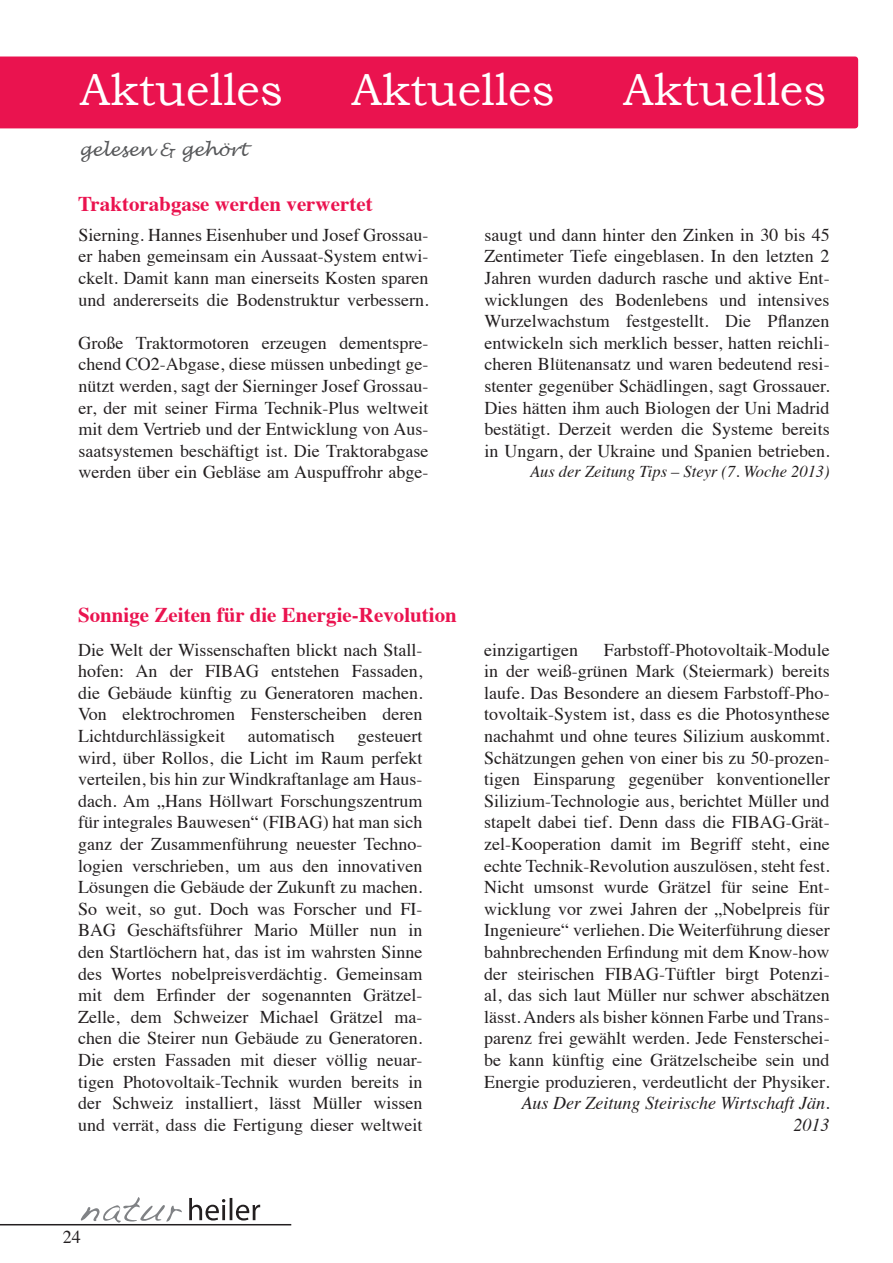
<style>
.page{position:relative;width:893px;height:1263px;background:#fff}
.page>*{position:absolute;margin:0;border:0;box-sizing:border-box;transform-origin:0 0}
.t1{font:45px "Bookman Old Style";color:#fff}
.t2{font:700 21px "Times";color:#ea134f}
.t3{font:18px/21.6px "Times";color:#231f20;text-align:justify}
.t4{font:italic 18px/21.6px "Times";color:#231f20;text-align:right}
.t5{font:italic 18px "Lucida Handwriting";color:#57585a}
.t6{font:italic 16.5px "Times";color:#231f20}
.s1{font-style:italic}
</style>
<div class="page">
<hr style="left:0;top:1224px;width:291px;height:1px;background:#231f20">
<svg style="left:81px;top:1197px;width:101px;height:25px"></svg>
<svg style="left:189px;top:1198px;width:71px;height:22px"></svg>
<div style="left:0;top:57px;width:858px;height:71px;background:#ea134f"></div>
<p class="t1" style="left:80px;top:63px;width:205px">Aktuelles</p>
<p class="t1" style="left:352px;top:63px;width:205px">Aktuelles</p>
<p class="t1" style="left:623px;top:63px;width:205px">Aktuelles</p>
<p class="t5" style="left:79px;top:138px;width:170px">gelesen &amp; gehört</p>
<p class="t2" style="left:78px;top:184px;width:296px">Traktorabgase werden verwertet</p>
<p class="t3" style="left:78px;top:222px;width:352px">Sierning. Hannes Eisenhuber und Josef Grossau&shy;er haben gemeinsam ein Aussaat-System entwi&shy;ckelt. Damit kann man einerseits Kosten sparen und andererseits die Bodenstruktur verbessern.</p>
<p class="t3" style="left:78px;top:330px;width:352px">Große Traktormotoren erzeugen dementspre&shy;chend CO2-Abgase, diese müssen unbedingt ge&shy;nützt werden, sagt der Sierninger Josef Grossau&shy;er, der mit seiner Firma Technik-Plus weltweit mit dem Vertrieb und der Entwicklung von Aus&shy;saatsystemen beschäftigt ist. Die Traktorabgase werden über ein Gebläse am Auspuffrohr abge-</p>
<p class="t3" style="left:485px;top:222px;width:347px">saugt und dann hinter den Zinken in 30 bis 45<br>Zentimeter Tiefe eingeblasen. In den letzten 2<br>Jahren wurden dadurch rasche und aktive Ent&shy;wicklungen des Bodenlebens und intensives Wurzelwachstum festgestellt. Die Pflanzen entwickeln sich merklich besser, hatten reichli&shy;cheren Blütenansatz und waren bedeutend resi&shy;stenter gegenüber Schädlingen, sagt Grossauer.<br>Dies hätten ihm auch Biologen der Uni Madrid bestätigt. Derzeit werden die Systeme bereits in Ungarn, der Ukraine und Spanien betrieben.</p>
<p class="t6" style="left:530px;top:457px;width:301px">Aus der Zeitung Tips – Steyr (7. Woche 2013)</p>
<p class="t2" style="left:78px;top:595px;width:380px">Sonnige Zeiten für die Energie-Revolution</p>
<p class="t3" style="left:78px;top:637px;width:346px">Die Welt der Wissenschaften blickt nach Stall&shy;hofen: An der FIBAG entstehen Fassaden, die Gebäude künftig zu Generatoren machen.</p>
<p class="t3" style="left:78px;top:702px;width:346px">Von elektrochromen Fensterscheiben deren<br>Lichtdurchlässigkeit</p>
<p class="t3" style="left:248px;top:724px;width:88px">automatisch</p>
<p class="t3" style="left:78px;top:724px;width:346px;text-indent:279px">gesteuert wird, über Rollos, die Licht im Raum perfekt verteilen, bis hin zur Windkraftanlage am Haus&shy;dach. Am „Hans Höllwart Forschungszentrum für integrales Bauwesen“ (FIBAG) hat man sich ganz der Zusammenführung neuester Techno&shy;logien verschrieben, um aus den innovativen Lösungen die Gebäude der Zukunft zu machen.</p>
<p class="t3" style="left:78px;top:896px;width:346px">So weit, so gut. Doch was Forscher und FI-BAG Geschäftsführer Mario Müller nun in den Startlöchern hat, das ist im wahrsten Sinne des Wortes nobelpreisverdächtig. Gemeinsam mit dem Erfinder der sogenannten Grätzel-Zelle, dem Schweizer Michael Grätzel ma&shy;chen die Steirer nun Gebäude zu Generatoren.</p>
<p class="t3" style="left:78px;top:1048px;width:346px">Die ersten Fassaden mit dieser völlig neuar&shy;tigen Photovoltaik-Technik wurden bereits in der Schweiz installiert, lässt Müller wissen und verrät, dass die Fertigung dieser weltweit</p>
<p class="t3" style="left:484px;top:637px;width:347px;text-indent:120px">Farbstoff-Photovoltaik-Module in der weiß-grünen Mark (Steiermark) bereits laufe. Das Besondere an diesem Farbstoff-Pho&shy;tovoltaik-System ist, dass es die Photosynthese nachahmt und ohne teures Silizium auskommt.<br>Schätzungen gehen von einer bis zu 50-prozen&shy;tigen Einsparung gegenüber konventioneller Silizium-Technologie aus, berichtet Müller und stapelt dabei tief. Denn dass die FIBAG-Grät&shy;zel-Kooperation damit im Begriff steht, eine echte Technik-Revolution auszulösen, steht fest.<br>Nicht umsonst wurde Grätzel für seine Ent&shy;wicklung vor zwei Jahren der „Nobelpreis für Ingenieure“ verliehen. Die Weiterführung dieser bahnbrechenden Erfindung mit dem Know-how der steirischen FIBAG-Tüftler birgt Potenzi&shy;al, das sich laut Müller nur schwer abschätzen lässt. Anders als bisher können Farbe und Trans&shy;parenz frei gewählt werden. Jede Fensterschei&shy;be kann künftig eine Grätzelscheibe sein und Energie produzieren, verdeutlicht der Physiker<span class="s1">.</span></p>
<p class="t4" style="left:522px;top:1091px;width:309px">Aus Der Zeitung Steirische Wirtschaft Jän.<br>2013</p>
<p class="t3" style="left:484px;top:637px;width:95px">einzigartigen</p>
<p class="t3" style="left:63px;top:1225px;width:19px">24</p>
</div>
